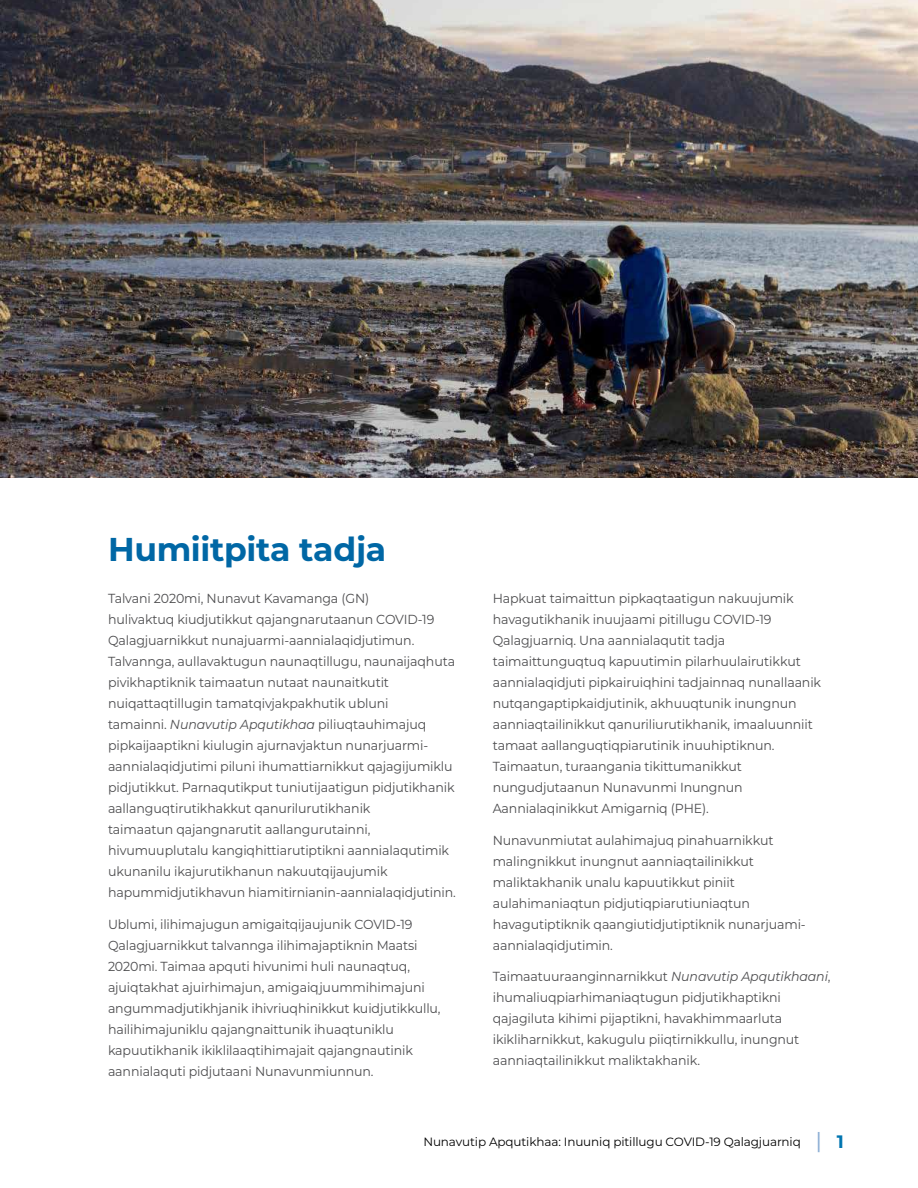
<style>
.page{position:relative;width:918px;height:1188px;background:#fff}
.page>*{position:absolute;margin:0;border:0;box-sizing:border-box;transform-origin:0 0}
.t1{font:700 33px "Montserrat";letter-spacing:-.01em;color:#0067a5}
.t2{font:13.2px/21px "Montserrat";letter-spacing:-.01em;color:#4d4d4f;scale:.96 1}
.t3{font:12px "Montserrat";letter-spacing:-.01em;color:#000}
.s1{font-style:italic}
.s2{font-weight:500;font-size:21.6px;color:#8baed4}
.s3{font-weight:700;font-size:18px;color:#0075b0}
</style>
<div class="page">
<img style="left:0;top:0;width:918px;height:477px">
<h1 class="t1" style="left:108px;top:526px;width:280px">Humiitpita tadja</h1>
<p class="t2" style="left:108px;top:587px;width:364px">Talvani 2020mi, Nunavut Kavamanga (GN)<br>hulivaktuq kiudjutikkut qajangnarutaanun COVID-19<br>Qalagjuarnikkut nunajuarmi-aannialaqidjutimun.<br>Talvannga, aullavaktugun naunaqtillugu, naunaijaqhuta pivikhaptiknik taimaatun nutaat naunaitkutit nuiqattaqtillugin tamatqivjakpakhutik ubluni<br>tamainni. <span class="s1">Nunavutip Apqutikhaa</span> piliuqtauhimajuq pipkaijaaptikni kiulugin ajurnavjaktun nunarjuarmi&shy;aannialaqidjutimi piluni ihumattiarnikkut qajagijumiklu pidjutikkut. Parnaqutikput tuniutijaatigun pidjutikhanik aallanguqtirutikhakkut qanurilurutikhanik<br>taimaatun qajangnarutit aallangurutainni, hivumuuplutalu kangiqhittiarutiptikni aannialaqutimik ukunanilu ikajurutikhanun nakuutqijaujumik hapummidjutikhavun hiamitirnianin-aannialaqidjutinin.</p>
<p class="t2" style="left:108px;top:913px;width:348px">Ublumi, ilihimajugun amigaitqijaujunik COVID-19<br>Qalagjuarnikkut talvannga ilihimajaptiknin Maatsi 2020mi. Taimaa apquti hivunimi huli naunaqtuq, ajuiqtakhat ajuirhimajun, amigaiqjuummihimajuni angummadjutikhjanik ihivriuqhinikkut kuidjutikkullu, hailihimajuniklu qajangnaittunik ihuaqtuniklu kapuutikhanik ikiklilaaqtihimajait qajangnautinik aannialaquti pidjutaani Nunavunmiunnun.</p>
<p class="t2" style="left:493px;top:587px;width:344px">Hapkuat taimaittun pipkaqtaatigun nakuujumik havagutikhanik inuujaami pitillugu COVID-19<br>Qalagjuarniq. Una aannialaqutit tadja taimaittunguqtuq kapuutimin pilarhuulairutikkut aannialaqidjuti pipkairuiqhini tadjainnaq nunallaanik nutqangaptipkaidjutinik, akhuuqtunik inungnun aanniaqtailinikkut qanuriliurutikhanik, imaaluunniit tamaat aallanguqtiqpiarutinik inuuhiptiknun.<br>Taimaatun, turaangania tikittumanikkut nungudjutaanun Nunavunmi Inungnun Aannialaqinikkut Amigarniq (PHE).</p>
<p class="t2" style="left:493px;top:829px;width:328px">Nunavunmiutat aulahimajuq pinahuarnikkut malingnikkut inungnut aanniaqtailinikkut maliktakhanik unalu kapuutikkut piniit aulahimaniaqtun pidjutiqpiarutiuniaqtun havagutiptiknik qaangiutidjutiptiknik nunarjuami&shy;aannialaqidjutimin.</p>
<p class="t2" style="left:493px;top:965px;width:353px">Taimaatuuraanginnarnikkut <span class="s1">Nunavutip Apqutikhaani</span>, ihumaliuqpiarhimaniaqtugun pidjutikhaptikni qajagiluta kihimi pijaptikni, havakhimmaarluta ikikliharnikkut, kakugulu piiqtirnikkullu, inungnut aanniaqtailinikkut maliktakhanik.</p>
<p class="t3" style="left:423px;top:1133px;width:422px">Nunavutip Apqutikhaa: Inuuniq pitillugu COVID-19 Qalagjuarniq <span class="s2">|</span> <span class="s3">1</span></p>
</div>
